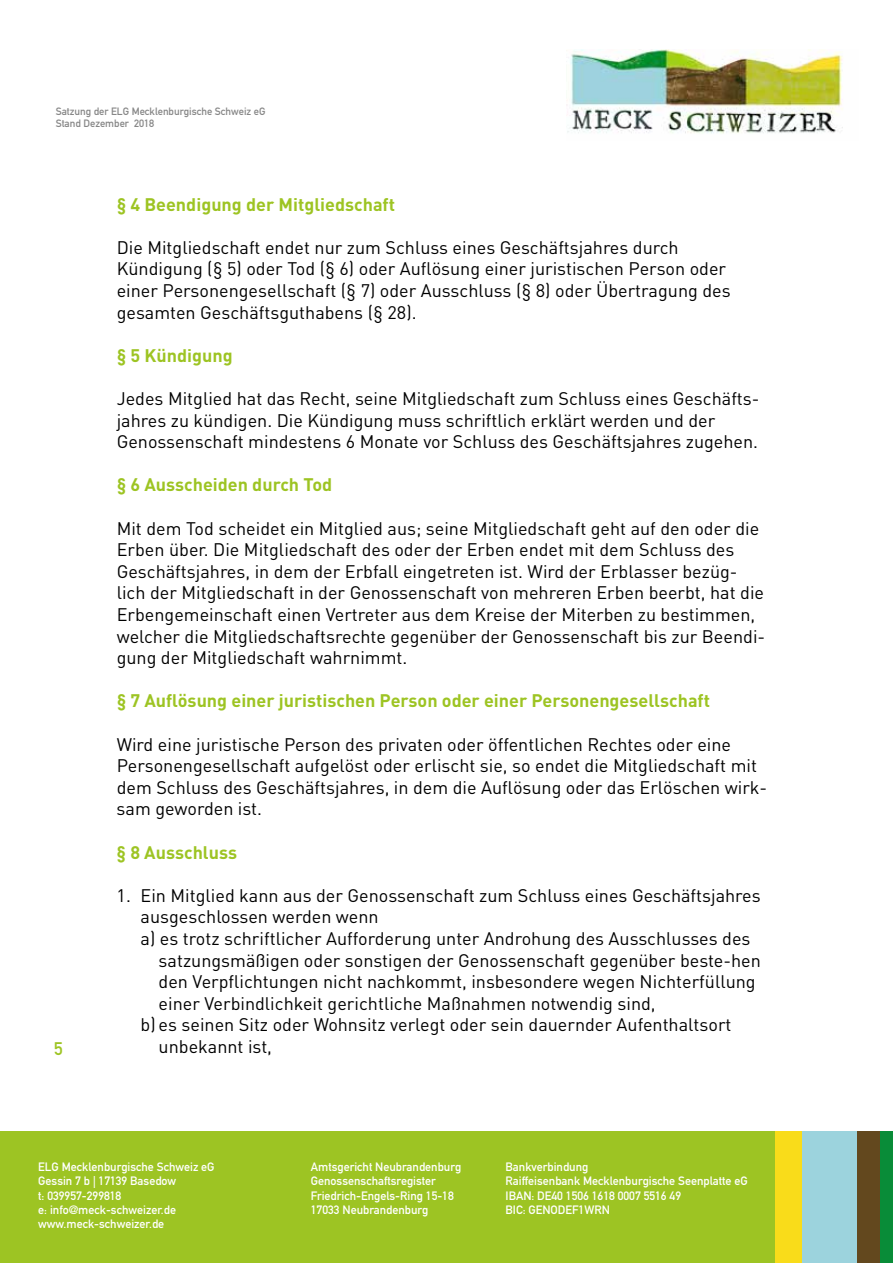
<style>
.page{position:relative;width:893px;height:1263px;background:#fff}
.page>*{position:absolute;margin:0;border:0;box-sizing:border-box;transform-origin:0 0}
.t1{font:18px/21.6px "DIN";color:#000}
.t2{font:700 18px "DIN";color:#9dc423}
.t3{font:700 18px "DIN Alternate";color:#9dc423}
.t4{font:12px/14.4px "DIN Mittelschrift Std";color:#fff}
.t5{font:10.5px/12.6px "DIN Mittelschrift Std";color:#878787}
</style>
<div class="page">
<img style="left:566px;top:49px;width:277px;height:85px">
<div style="left:0;top:1131px;width:775px;height:132px;background:#9dc423"></div>
<div style="left:775px;top:1131px;width:27px;height:132px;background:#f9dc1a"></div>
<div style="left:802px;top:1131px;width:55px;height:132px;background:#9cd3dd"></div>
<div style="left:857px;top:1131px;width:23px;height:132px;background:#63481e"></div>
<div style="left:880px;top:1131px;width:13px;height:132px;background:#098c38"></div>
<p class="t5" style="left:56px;top:105px;width:211px">Satzung der ELG Mecklenburgische Schweiz eG<br>Stand Dezember 2018</p>
<p class="t3" style="left:54px;top:1035px;width:10px">5</p>
<p class="t2" style="left:117px;top:192px;width:280px">§ 4 Beendigung der Mitgliedschaft</p>
<p class="t1" style="left:117px;top:236px;width:615px">Die Mitgliedschaft endet nur zum Schluss eines Geschäftsjahres durch Kündigung (§ 5) oder Tod (§ 6) oder Auflösung einer juristischen Person oder einer Personengesellschaft (§ 7) oder Ausschluss (§ 8) oder Übertragung des gesamten Geschäftsguthabens (§ 28).</p>
<p class="t2" style="left:117px;top:343px;width:117px">§ 5 Kündigung</p>
<p class="t1" style="left:117px;top:387px;width:644px">Jedes Mitglied hat das Recht, seine Mitgliedschaft zum Schluss eines Geschäfts&shy;jahres zu kündigen. Die Kündigung muss schriftlich erklärt werden und der<br>Genossenschaft mindestens 6 Monate vor Schluss des Geschäftsjahres zugehen.</p>
<p class="t2" style="left:117px;top:473px;width:217px">§ 6 Ausscheiden durch Tod</p>
<p class="t1" style="left:117px;top:517px;width:650px">Mit dem Tod scheidet ein Mitglied aus; seine Mitgliedschaft geht auf den oder die Erben über. Die Mitgliedschaft des oder der Erben endet mit dem Schluss des Geschäftsjahres, in dem der Erbfall eingetreten ist. Wird der Erblasser bezüg&shy;lich der Mitgliedschaft in der Genossenschaft von mehreren Erben beerbt, hat die Erbengemeinschaft einen Vertreter aus dem Kreise der Miterben zu bestimmen, welcher die Mitgliedschaftsrechte gegenüber der Genossenschaft bis zur Beendi&shy;gung der Mitgliedschaft wahrnimmt.</p>
<p class="t2" style="left:117px;top:689px;width:595px">§ 7 Auflösung einer juristischen Person oder einer Personengesellschaft</p>
<p class="t1" style="left:117px;top:733px;width:652px">Wird eine juristische Person des privaten oder öffentlichen Rechtes oder eine Personengesellschaft aufgelöst oder erlischt sie, so endet die Mitgliedschaft mit dem Schluss des Geschäftsjahres, in dem die Auflösung oder das Erlöschen wirk&shy;sam geworden ist.</p>
<p class="t2" style="left:117px;top:840px;width:122px">§ 8 Ausschluss</p>
<p class="t1" style="left:117px;top:884px;width:646px">1. Ein Mitglied kann aus der Genossenschaft zum Schluss eines Geschäftsjahres</p>
<p class="t1" style="left:141px;top:906px;width:240px">ausgeschlossen werden wenn</p>
<p class="t1" style="left:141px;top:927px;width:611px">a) es trotz schriftlicher Aufforderung unter Androhung des Ausschlusses des</p>
<p class="t1" style="left:159px;top:949px;width:604px">satzungsmäßigen oder sonstigen der Genossenschaft gegenüber beste-hen</p>
<p class="t1" style="left:159px;top:971px;width:599px">den Verpflichtungen nicht nachkommt, insbesondere wegen Nichterfüllung</p>
<p class="t1" style="left:159px;top:992px;width:499px">einer Verbindlichkeit gerichtliche Maßnahmen notwendig sind,</p>
<p class="t1" style="left:141px;top:1014px;width:592px">b) es seinen Sitz oder Wohnsitz verlegt oder sein dauernder Aufenthaltsort</p>
<p class="t1" style="left:159px;top:1035px;width:115px">unbekannt ist,</p>
<p class="t4" style="left:38px;top:1159px;width:178px">ELG Mecklenburgische Schweiz eG<br>Gessin 7 b | 17139 Basedow<br>t: 039957-299818<br>e: info@meck-schweizer.de www.meck-schweizer.de</p>
<p class="t4" style="left:311px;top:1159px;width:152px">Amtsgericht Neubrandenburg<br>Genossenschaftsregister<br>Friedrich-Engels-Ring 15-18<br>17033 Neubrandenburg</p>
<p class="t4" style="left:506px;top:1159px;width:244px">Bankverbindung<br>Raiffeisenbank Mecklenburgische Seenplatte eG<br>IBAN: DE40 1506 1618 0007 5516 49<br>BIC: GENODEF1WRN</p>
</div>
